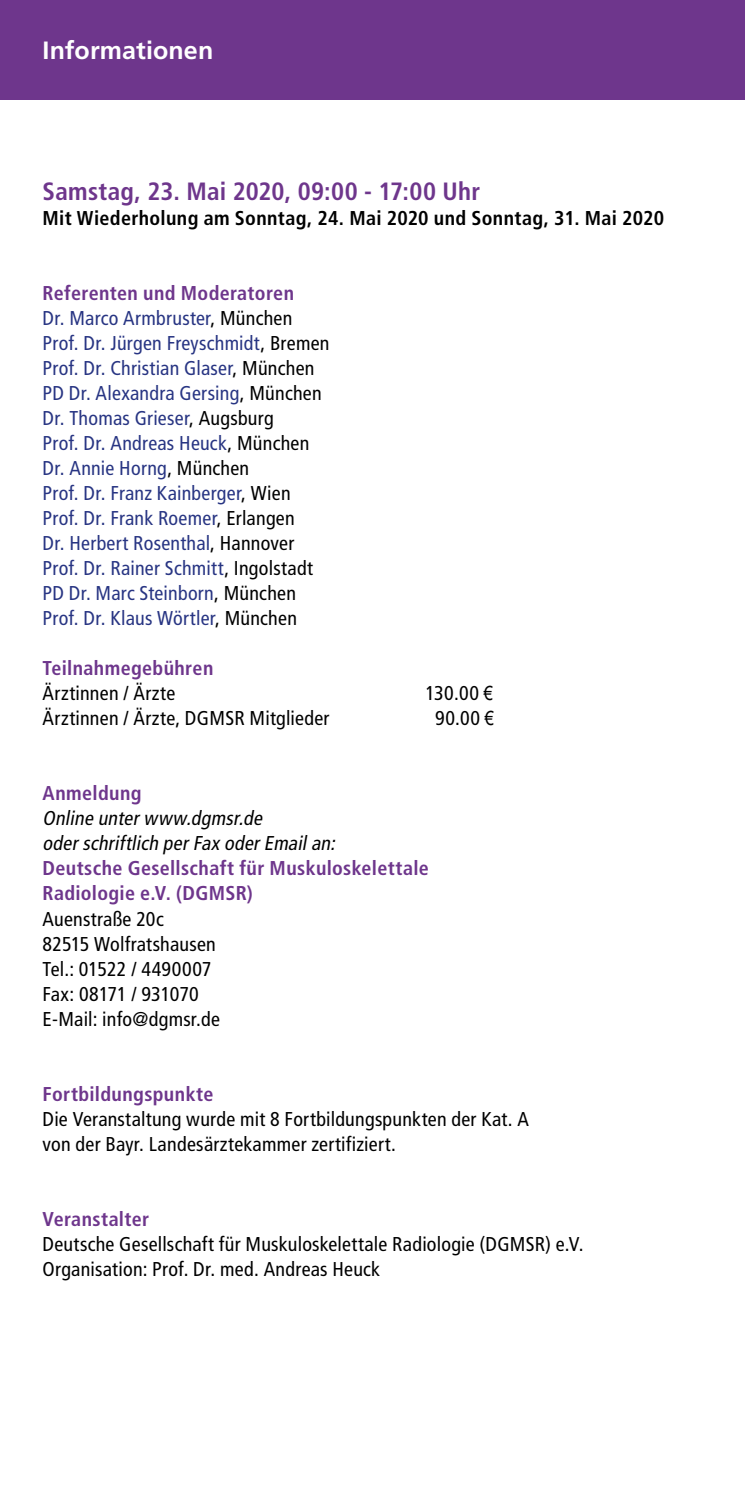
<style>
.page{position:relative;width:745px;height:1489px;background:#fff}
.page>*{position:absolute;margin:0;border:0;box-sizing:border-box;transform-origin:0 0}
.t1{font:700 condensed 25px "Frutiger 67";letter-spacing:.01em;color:#6e368c}
.t2{font:700 25px "Frutiger 65";letter-spacing:.005em;color:#fff}
.t3{font:condensed 20px/25px "Frutiger 57";letter-spacing:.015em;color:#283583}
.t4{font:condensed 20px/25px "Frutiger 57";letter-spacing:.01em;color:#000}
.t5{font:700 condensed 20px/25px "Frutiger 67";letter-spacing:.015em;color:#6e368c}
.t6{font:700 condensed 20px "Frutiger 67";letter-spacing:.015em;color:#000}
.t7{font:italic condensed 20px/25px "Frutiger 57";color:#000}
.s1{color:#000}
.s2{font-family:"Arial Narrow";font-stretch:normal}
</style>
<div class="page">
<div style="left:0;top:0;width:744px;height:99px;background:#6e368c"></div>
<p class="t2" style="left:43px;top:36px;width:172px">Informationen</p>
<p class="t1" style="left:43px;top:177px;width:439px">Samstag, 23. Mai 2020, 09:00 - 17:00 Uhr</p>
<p class="t6" style="left:43px;top:206px;width:622px">Mit Wiederholung am Sonntag, 24. Mai 2020 und Sonntag, 31. Mai 2020</p>
<p class="t5" style="left:43px;top:281px;width:253px">Referenten und Moderatoren</p>
<p class="t3" style="left:43px;top:306px;width:288px">Dr. Marco Armbruster<span class="s1">, München<br></span>Prof. Dr. Jürgen Freyschmidt<span class="s1">, Bremen<br></span>Prof. Dr. Christian Glaser<span class="s1">, München<br></span>PD Dr. Alexandra Gersing<span class="s1">, München<br></span>Dr. Thomas Grieser<span class="s1">, Augsburg<br></span>Prof. Dr. Andreas Heuck<span class="s1">, München<br></span>Dr. Annie Horng<span class="s1">, München<br></span>Prof. Dr. Franz Kainberger<span class="s1">, Wien<br></span>Prof. Dr. Frank Roemer<span class="s1">, Erlangen<br></span>Dr. Herbert Rosenthal<span class="s1">, Hannover<br></span>Prof. Dr. Rainer Schmitt<span class="s1">, Ingolstadt<br></span>PD Dr. Marc Steinborn<span class="s1">, München<br></span>Prof. Dr. Klaus Wörtler<span class="s1">, München</span></p>
<p class="t5" style="left:43px;top:656px;width:172px">Teilnahmegebühren</p>
<p class="t4" style="left:43px;top:681px;width:134px">Ärztinnen / Ärzte</p>
<p class="t4" style="left:425px;top:681px;width:69px">130.00 <span class="s2">€</span></p>
<p class="t4" style="left:43px;top:706px;width:288px">Ärztinnen / Ärzte, DGMSR Mitglieder</p>
<p class="t4" style="left:435px;top:706px;width:60px">90.00 <span class="s2">€</span></p>
<p class="t5" style="left:43px;top:781px;width:100px">Anmeldung</p>
<p class="t7" style="left:43px;top:806px;width:298px">Online unterwww.dgmsr.de oderschriftlich perFax oderEmailan:</p>
<p class="t5" style="left:43px;top:856px;width:387px">Deutsche Gesellschaft für Muskuloskelettale<br>Radiologie e.V. (DGMSR)</p>
<p class="t4" style="left:43px;top:906px;width:179px">Auenstraße 20c<br>82515 Wolfratshausen<br>Tel.: 01522 / 4490007<br>Fax: 08171 / 931070<br>E-Mail: info@dgmsr.de</p>
<p class="t5" style="left:43px;top:1081px;width:172px">Fortbildungspunkte</p>
<p class="t4" style="left:43px;top:1106px;width:487px">Die Veranstaltung wurde mit 8 Fortbildungspunkten der Kat. A von der Bayr. Landesärztekammer zertifiziert.</p>
<p class="t5" style="left:43px;top:1206px;width:108px">Veranstalter</p>
<p class="t4" style="left:43px;top:1231px;width:542px">Deutsche Gesellschaft für Muskuloskelettale Radiologie (DGMSR) e.V.<br>Organisation: Prof. Dr. med. Andreas Heuck</p>
</div>
